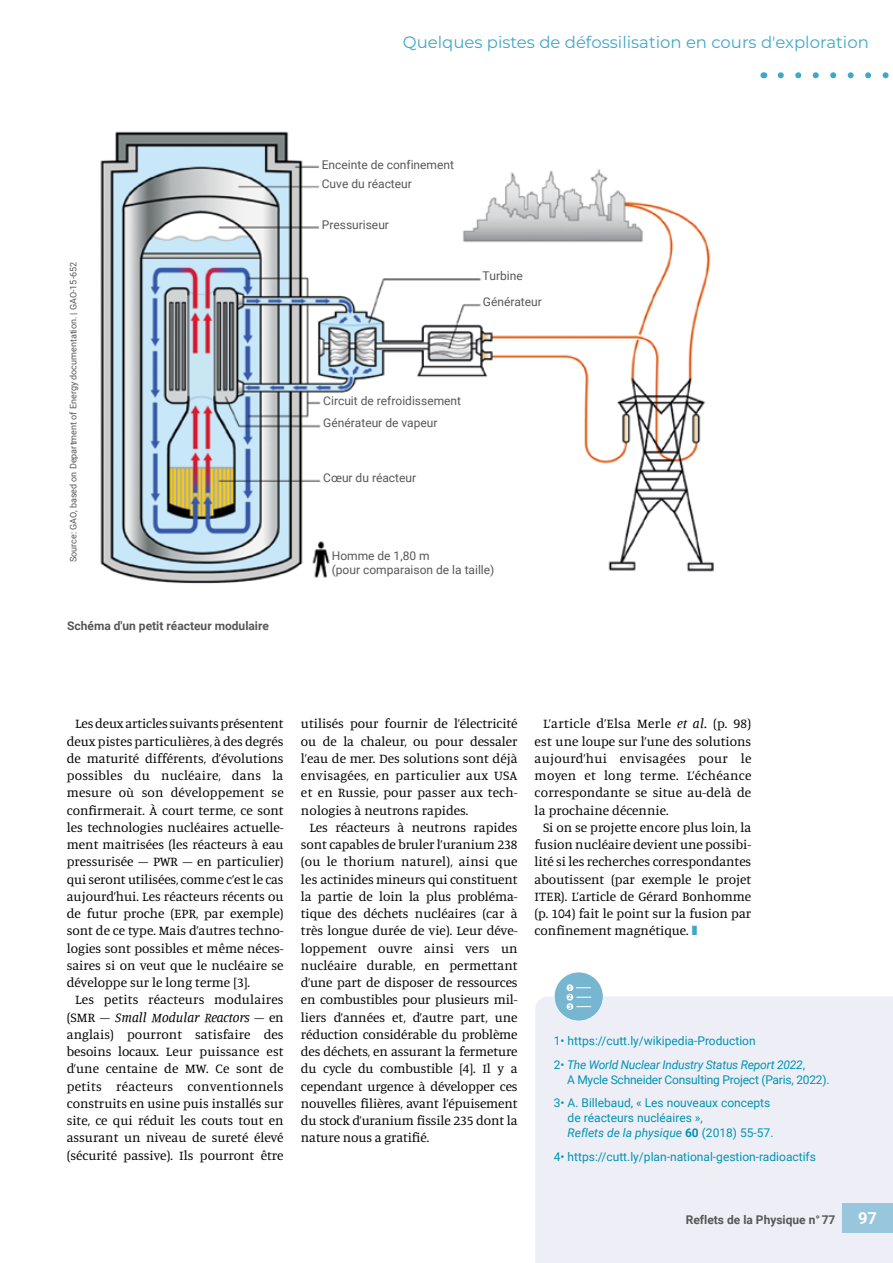
<style>
.page{position:relative;width:893px;height:1263px;background:#fff}
.page>*{position:absolute;margin:0;border:0;box-sizing:border-box;transform-origin:0 0}
.t1{font:16.5px "Montserrat";color:#40a7c8}
.t2{font:700 16.5px "Roboto";color:#fff}
.t3{font:13.5px/17.2px "Manuale";color:#000;text-align:justify}
.t4{font:12px/23.5px "Roboto";color:#0094b3}
.t5{font:12px/26.2px "Roboto";color:#575756}
.t6{font:12px/23.5px "Roboto";letter-spacing:-.02em;color:#0094b3}
.t7{font:700 12px "Roboto";color:#575756}
.t8{font:9px "Roboto";color:#575756}
.t9{font:700 6.15px/9.3px "Roboto";color:#77b6d0;text-align:justify}
.s1{font-style:italic}
.s2{color:#40a7c8}
.s3{font-weight:700}
</style>
<div class="page">
<div style="left:535px;top:996px;width:358px;height:267px;background:#edeef6"></div>
<svg style="left:781px;top:72px;width:108px;height:6px"></svg>
<div style="left:842px;top:1203px;width:51px;height:30px;background:#97c6dd"></div>
<img style="left:100px;top:131px;width:614px;height:453px">
<svg style="left:554px;top:972px;width:49px;height:49px;background:#9ac8db"></svg>
<div style="left:566px;top:984px;width:7px;height:7px;background:#fff;border-radius:50%"></div>
<div style="left:566px;top:994px;width:7px;height:6px;background:#fff;border-radius:50%"></div>
<div style="left:566px;top:1003px;width:7px;height:7px;background:#fff;border-radius:50%"></div>
<p class="t1" style="left:403px;top:31px;width:467px">Quelques pistes de défossilisation en cours d'exploration</p>
<p class="t8" style="left:67px;top:562px;width:302px;rotate:-90deg">Source: GAO, based on Department of Energy documentation. | GAO-15-652</p>
<p class="t7" style="left:67px;top:618px;width:203px">Schéma d'un petit réacteur modulaire</p>
<p class="t5" style="left:322px;top:151px;width:134px">Enceinte de confinement</p>
<p class="t5" style="left:322px;top:170px;width:92px">Cuve du réacteur</p>
<p class="t5" style="left:322px;top:211px;width:69px">Pressuriseur</p>
<p class="t5" style="left:482px;top:262px;width:61px">Turbine<br>Générateur</p>
<p class="t5" style="left:323px;top:389px;width:139px;line-height:22.4px">Circuit de refroidissement<br>Générateur de vapeur</p>
<p class="t5" style="left:323px;top:464px;width:94px">Cœur du réacteur</p>
<p class="t5" style="left:332px;top:548px;width:164px;line-height:14.4px">Homme de 1,80 m<br>(pour comparaison de la taille)</p>
<p class="t3" style="left:67px;top:715px;width:218px;text-indent:9px">Les deux articles suivants présentent deux pistes particulières, à des degrés de maturité différents, d’évolutions possibles du nucléaire, dans la mesure où son développement se confirmerait. À court terme, ce sont les technologies nucléaires actuelle&shy;ment maitrisées (les réacteurs à eau pressurisée – PWR – en particulier) qui seront utilisées, comme c’est le cas aujourd’hui. Les réacteurs récents ou de futur proche (EPR, par exemple) sont de ce type. Mais d’autres techno&shy;logies sont possibles et même néces&shy;saires si on veut que le nucléaire se développe sur le long terme [3].</p>
<p class="t3" style="left:67px;top:991px;width:218px;text-indent:9px">Les petits réacteurs modulaires (SMR – <span class="s1">Small Modular Reactors</span> – en anglais) pourront satisfaire des besoins locaux. Leur puissance est d’une centaine de MW. Ce sont de petits réacteurs conventionnels construits en usine puis installés sur site, ce qui réduit les couts tout en assurant un niveau de sureté élevé (sécurité passive). Ils pourront être</p>
<p class="t3" style="left:301px;top:715px;width:218px">utilisés pour fournir de l’électricité ou de la chaleur, ou pour dessaler l’eau de mer. Des solutions sont déjà envisagées, en particulier aux USA et en Russie, pour passer aux tech&shy;nologies à neutrons rapides.</p>
<p class="t3" style="left:301px;top:818px;width:218px;text-indent:9px">Les réacteurs à neutrons rapides sont capables de bruler l’uranium 238 (ou le thorium naturel), ainsi que les actinides mineurs qui constituent la partie de loin la plus probléma&shy;tique des déchets nucléaires (car à très longue durée de vie). Leur déve&shy;loppement ouvre ainsi vers un nucléaire durable, en permettant d’une part de disposer de ressources en combustibles pour plusieurs mil&shy;liers d’années et, d’autre part, une réduction considérable du problème des déchets, en assurant la fermeture du cycle du combustible [4]. Il y a cependant urgence à développer ces nouvelles filières, avant l’épuisement du stock d’uranium fissile 235 dont la nature nous a gratifié.</p>
<p class="t3" style="left:535px;top:715px;width:218px;text-indent:9px">L’article d’Elsa Merle <span class="s1">et al.</span> (p. 98) est une loupe sur l’une des solutions aujourd’hui envisagées pour le moyen et long terme. L’échéance correspondante se situe au-delà de la prochaine décennie.</p>
<p class="t3" style="left:535px;top:818px;width:218px;text-indent:9px">Si on se projette encore plus loin, la fusion nucléaire devient une possibi&shy;lité si les recherches correspondantes aboutissent (par exemple le projet ITER). L’article de Gérard Bonhomme (p. 104) fait le point sur la fusion par confinement magnétique. <span class="s2">❚</span></p>
<p class="t9" style="left:568px;top:983px;width:5px">1<br>2<br>3</p>
<p class="t4" style="left:554px;top:1029px;width:253px">1• https://cutt.ly/wikipedia-Production<br>2• <span class="s1">The World Nuclear Industry Status Report 2022</span>,</p>
<p class="t6" style="left:554px;top:1067px;width:277px;text-indent:13px">A Mycle Schneider Consulting Project (Paris, 2022).<br>3• A. Billebaud, « Les nouveaux concepts</p>
<p class="t4" style="left:568px;top:1110px;width:207px;line-height:15px">de réacteurs nucléaires »,<br><span class="s1">Reflets de la physique</span> <span class="s3">60</span> (2018) 55-57.</p>
<p class="t4" style="left:554px;top:1144px;width:264px">4• https://cutt.ly/plan-national-gestion-radioactifs</p>
<p class="t7" style="left:686px;top:1211px;width:151px">Reflets de la Physique n° 77</p>
<p class="t2" style="left:858px;top:1207px;width:20px">97</p>
</div>
